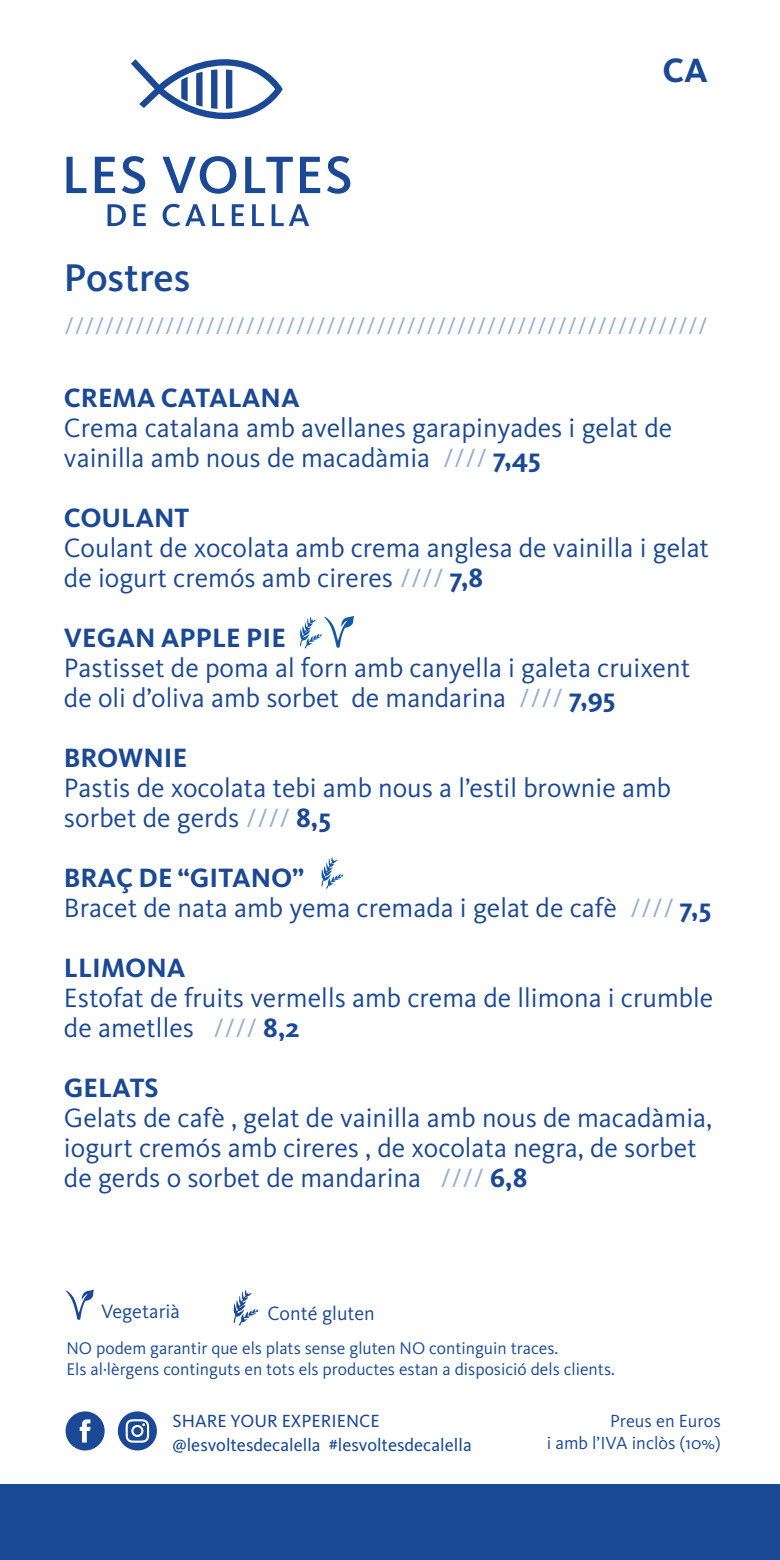
<style>
.page{position:relative;width:780px;height:1560px;background:#fff}
.page>*{position:absolute;margin:0;border:0;box-sizing:border-box;transform-origin:0 0}
.t1{font:500 40px "Kievit OT";color:#1b4995}
.t2{font:700 35px "Kievit OT";color:#1b4995}
.t3{font:27.5px/30px "Kievit OT";color:#1b4995}
.t4{font:700 27.5px "Kievit OT";color:#1b4995}
.t5{font:25px "Kievit OT";color:rgb(27 73 149/.46)}
.t6{font:20px "Kievit OT";color:#1b4995}
.t7{font:18.25px/24.2px "Kievit OT";color:#1b4995}
.t8{font:18.25px/22px "Kievit OT";color:#1b4995;text-align:right}
.t9{font:17.5px/21px "Kievit OT";color:#1b4995}
.s1{color:rgb(27 73 149/.46)}
.s2{font-weight:700}
</style>
<div class="page">
<div style="left:0;top:1484px;width:780px;height:75px;background:#1b4995"></div>
<svg style="left:66px;top:1411px;width:39px;height:39px"></svg>
<svg style="left:118px;top:1411px;width:39px;height:39px"></svg>
<svg style="left:233px;top:1290px;width:26px;height:35px"></svg>
<svg style="left:66px;top:1289px;width:28px;height:30px"></svg>
<svg style="left:66px;top:157px;width:20px;height:36px"></svg>
<svg style="left:95px;top:157px;width:20px;height:36px"></svg>
<svg style="left:122px;top:156px;width:23px;height:38px"></svg>
<svg style="left:162px;top:156px;width:74px;height:38px"></svg>
<svg style="left:245px;top:157px;width:48px;height:36px"></svg>
<svg style="left:300px;top:157px;width:20px;height:36px"></svg>
<svg style="left:327px;top:156px;width:23px;height:38px"></svg>
<svg style="left:107px;top:204px;width:19px;height:22px"></svg>
<svg style="left:134px;top:204px;width:12px;height:22px"></svg>
<svg style="left:163px;top:204px;width:42px;height:22px"></svg>
<svg style="left:212px;top:204px;width:12px;height:22px"></svg>
<svg style="left:232px;top:204px;width:12px;height:22px"></svg>
<svg style="left:252px;top:204px;width:12px;height:22px"></svg>
<svg style="left:271px;top:204px;width:38px;height:22px"></svg>
<svg style="left:131px;top:59px;width:152px;height:60px"></svg>
<svg style="left:321px;top:857px;width:22px;height:31px"></svg>
<svg style="left:300px;top:616px;width:54px;height:32px"></svg>
<p class="t2" style="left:662px;top:50px;width:47px">CA</p>
<h1 class="t1" style="left:64px;top:254px;width:128px">Postres</h1>
<p class="t5" style="left:64px;top:310px;width:645px">////////////////////////////////////////////////////////////////</p>
<p class="t4" style="left:64px;top:381px;width:237px">CREMA CATALANA</p>
<p class="t3" style="left:64px;top:412px;width:609px">Crema catalana amb avellanes garapinyades i gelat de vainilla amb nous de macadàmia <span class="s1">////</span> <span class="s2">7,45</span></p>
<p class="t4" style="left:64px;top:501px;width:127px">COULANT</p>
<p class="t3" style="left:64px;top:532px;width:646px">Coulant de xocolata amb crema anglesa de vainilla i gelat de iogurt cremós amb cireres <span class="s1">////</span> <span class="s2">7,8</span></p>
<p class="t4" style="left:64px;top:621px;width:223px">VEGAN APPLE PIE</p>
<p class="t3" style="left:64px;top:652px;width:627px">Pastisset de poma al forn amb canyella i galeta cruixent de oli d’oliva amb sorbet de mandarina <span class="s1">////</span> <span class="s2">7,95</span></p>
<p class="t4" style="left:64px;top:741px;width:125px">BROWNIE</p>
<p class="t3" style="left:64px;top:772px;width:608px">Pastis de xocolata tebi amb nous a l’estil brownie amb sorbet de gerds <span class="s1">////</span> <span class="s2">8,5</span></p>
<p class="t3" style="left:64px;top:862px;width:648px"><span class="s2">BRAÇ DE “GITANO”<br></span>Bracet de nata amb yema cremada i gelat de cafè <span class="s1">////</span> <span class="s2">7,5</span></p>
<p class="t4" style="left:64px;top:951px;width:123px">LLIMONA</p>
<p class="t3" style="left:64px;top:982px;width:650px">Estofat de fruits vermells amb crema de llimona i crumble de ametlles <span class="s1">////</span> <span class="s2">8,2</span></p>
<p class="t4" style="left:64px;top:1071px;width:96px">GELATS</p>
<p class="t3" style="left:64px;top:1102px;width:649px">Gelats de cafè , gelat de vainilla amb nous de macadàmia, iogurt cremós amb cireres , de xocolata negra, de sorbet de gerds o sorbet de mandarina <span class="s1">////</span> <span class="s2">6,8</span></p>
<p class="t6" style="left:101px;top:1298px;width:80px">Vegetarià</p>
<p class="t6" style="left:267px;top:1300px;width:109px">Conté gluten</p>
<p class="t9" style="left:66px;top:1337px;width:550px">NO podem garantir que els plats sense gluten NO continguin traces.<br>Els al·lèrgens continguts en tots els productes estan a disposició dels clients.</p>
<p class="t7" style="left:173px;top:1408px;width:300px">SHARE YOUR EXPERIENCE @lesvoltesdecalella #lesvoltesdecalella</p>
<p class="t8" style="left:547px;top:1409px;width:175px">Preus en Euros<br>i amb l’IVA inclòs (10%)</p>
</div>
